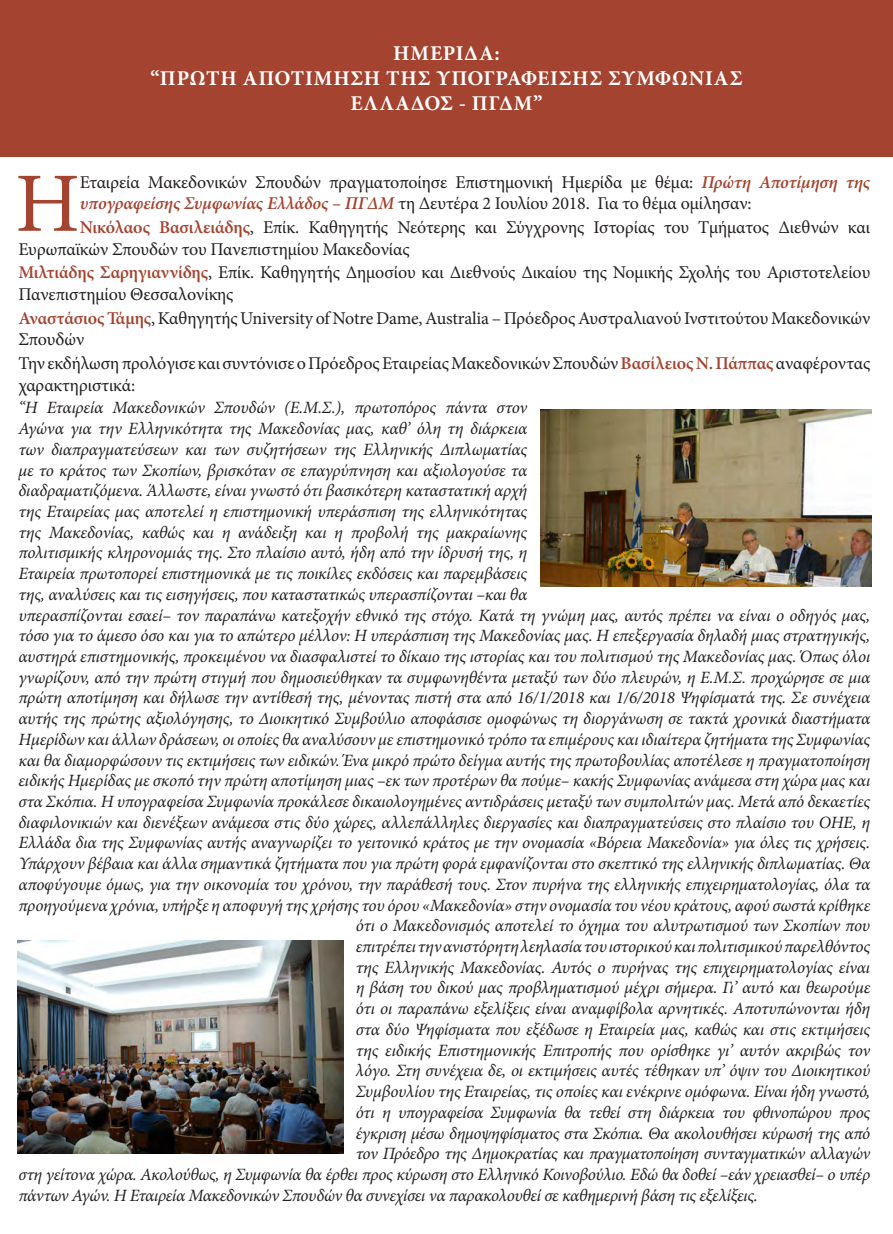
<style>
.page{position:relative;width:893px;height:1234px;background:#fff}
.page>*{position:absolute;margin:0;border:0;box-sizing:border-box;transform-origin:0 0}
.t1{font:84.45px "Minion Pro";color:#a4432f}
.t2{font:700 21px "Minion Pro";letter-spacing:.035em;color:#fff}
.t3{font:18px/21.6px "Minion Pro";letter-spacing:-.01em;color:#231f20}
.t4{font:italic 17.25px "Minion Pro";letter-spacing:-.01em;color:#231f20}
.s1{font-weight:600;font-style:italic;color:#a4432f}
.s2{font-weight:600;color:#a4432f}
</style>
<div class="page">
<div style="left:0;top:0;width:893px;height:157px;background:#a4432f"></div>
<img style="left:540px;top:409px;width:332px;height:177px">
<img style="left:17px;top:940px;width:326px;height:213px">
<p class="t2" style="left:393px;top:38px;width:108px">ΗΜΕΡΙΔΑ:</p>
<p class="t2" style="left:150px;top:64px;width:594px">“ΠΡΩΤΗ ΑΠΟΤΙΜΗΣΗ ΤΗΣ ΥΠΟΓΡΑΦΕΙΣΗΣ ΣΥΜΦΩΝΙΑΣ</p>
<p class="t2" style="left:350px;top:89px;width:194px">ΕΛΛΑΔΟΣ - ΠΓΔΜ”</p>
<p class="t1" style="left:15px;top:147px;width:66px">Η</p>
<p class="t3" style="left:80px;top:171px;width:792px">Εταιρεία Μακεδονικών Σπουδών πραγματοποίησε Επιστημονική Ημερίδα με θέμα: <span class="s1">Πρώτη Αποτίμηση της υπογραφείσης Συμφωνίας Ελλάδος – ΠΓΔΜ</span> τη Δευτέρα 2 Ιουλίου 2018. Για το θέμα ομίλησαν:</p>
<p class="t3" style="left:18px;top:216px;width:853px;text-indent:61px"><span class="s2">Νικόλαος Βασιλειάδης</span>, Επίκ. Καθηγητής Νεότερης και Σύγχρονης Ιστορίας του Τμήματος Διεθνών και<br>Ευρωπαϊκών Σπουδών του Πανεπιστημίου Μακεδονίας</p>
<p class="t3" style="left:18px;top:262px;width:853px"><span class="s2">Μιλτιάδης Σαρηγιαννίδης</span>, Επίκ. Καθηγητής Δημοσίου και Διεθνούς Δικαίου της Νομικής Σχολής του Αριστοτελείου<br>Πανεπιστημίου Θεσσαλονίκης</p>
<p class="t3" style="left:18px;top:307px;width:853px"><span class="s2">Αναστάσιος Τάμης</span>, Καθηγητής University of Notre Dame, Australia – Πρόεδρος Αυστραλιανού Ινστιτούτου Μακεδονικών<br>Σπουδών</p>
<p class="t3" style="left:18px;top:352px;width:853px">Την εκδήλωση προλόγισε και συντόνισε ο Πρόεδρος Εταιρείας Μακεδονικών Σπουδών <span class="s2">Βασίλειος Ν. Πάππας</span> αναφέροντας χαρακτηριστικά:</p>
<p class="t4" style="left:18px;top:396px;width:510px">“H Εταιρεία Μακεδονικών Σπουδών (Ε.Μ.Σ.), πρωτοπόρος πάντα στον</p>
<p class="t4" style="left:18px;top:417px;width:510px">Αγώνα για την Ελληνικότητα της Μακεδονίας μας, καθ’ όλη τη διάρκεια</p>
<p class="t4" style="left:18px;top:437px;width:510px">των διαπραγματεύσεων και των συζητήσεων της Ελληνικής Διπλωματίας</p>
<p class="t4" style="left:18px;top:458px;width:510px">με το κράτος των Σκοπίων, βρισκόταν σε επαγρύπνηση και αξιολογούσε τα</p>
<p class="t4" style="left:18px;top:479px;width:510px">διαδραματιζόμενα. Άλλωστε, είναι γνωστό ότι βασικότερη καταστατική αρχή</p>
<p class="t4" style="left:18px;top:499px;width:510px">της Εταιρείας μας αποτελεί η επιστημονική υπεράσπιση της ελληνικότητας</p>
<p class="t4" style="left:18px;top:520px;width:510px">της Μακεδονίας, καθώς και η ανάδειξη και η προβολή της μακραίωνης</p>
<p class="t4" style="left:18px;top:541px;width:510px">πολιτισμικής κληρονομιάς της. Στο πλαίσιο αυτό, ήδη από την ίδρυσή της, η</p>
<p class="t4" style="left:18px;top:561px;width:510px">Εταιρεία πρωτοπορεί επιστημονικά με τις ποικίλες εκδόσεις και παρεμβάσεις</p>
<p class="t4" style="left:18px;top:582px;width:510px">της, αναλύσεις και τις εισηγήσεις, που καταστατικώς υπερασπίζονται –και θα</p>
<p class="t4" style="left:18px;top:603px;width:853px">υπερασπίζονται εσαεί– τον παραπάνω κατεξοχήν εθνικό της στόχο. Κατά τη γνώμη μας, αυτός πρέπει να είναι ο οδηγός μας,</p>
<p class="t4" style="left:18px;top:624px;width:853px">τόσο για το άμεσο όσο και για το απώτερο μέλλον: Η υπεράσπιση της Μακεδονίας μας. Η επεξεργασία δηλαδή μιας στρατηγικής,</p>
<p class="t4" style="left:18px;top:644px;width:853px">αυστηρά επιστημονικής, προκειμένου να διασφαλιστεί το δίκαιο της ιστορίας και του πολιτισμού της Μακεδονίας μας. Όπως όλοι</p>
<p class="t4" style="left:18px;top:665px;width:853px">γνωρίζουν, από την πρώτη στιγμή που δημοσιεύθηκαν τα συμφωνηθέντα μεταξύ των δύο πλευρών, η Ε.Μ.Σ. προχώρησε σε μια</p>
<p class="t4" style="left:18px;top:686px;width:853px">πρώτη αποτίμηση και δήλωσε την αντίθεσή της, μένοντας πιστή στα από 16/1/2018 και 1/6/2018 Ψηφίσματά της. Σε συνέχεια</p>
<p class="t4" style="left:18px;top:706px;width:853px">αυτής της πρώτης αξιολόγησης, το Διοικητικό Συμβούλιο αποφάσισε ομοφώνως τη διοργάνωση σε τακτά χρονικά διαστήματα</p>
<p class="t4" style="left:18px;top:727px;width:853px">Ημερίδων και άλλων δράσεων, οι οποίες θα αναλύσουν με επιστημονικό τρόπο τα επιμέρους και ιδιαίτερα ζητήματα της Συμφωνίας</p>
<p class="t4" style="left:18px;top:748px;width:853px">και θα διαμορφώσουν τις εκτιμήσεις των ειδικών. Ένα μικρό πρώτο δείγμα αυτής της πρωτοβουλίας αποτέλεσε η πραγματοποίηση</p>
<p class="t4" style="left:18px;top:768px;width:853px">ειδικής Ημερίδας με σκοπό την πρώτη αποτίμηση μιας –εκ των προτέρων θα πούμε– κακής Συμφωνίας ανάμεσα στη χώρα μας και</p>
<p class="t4" style="left:18px;top:789px;width:853px">στα Σκόπια. Η υπογραφείσα Συμφωνία προκάλεσε δικαιολογημένες αντιδράσεις μεταξύ των συμπολιτών μας. Μετά από δεκαετίες</p>
<p class="t4" style="left:18px;top:810px;width:853px">διαφιλονικιών και διενέξεων ανάμεσα στις δύο χώρες, αλλεπάλληλες διεργασίες και διαπραγματεύσεις στο πλαίσιο του ΟΗΕ, η</p>
<p class="t4" style="left:18px;top:831px;width:853px">Ελλάδα δια της Συμφωνίας αυτής αναγνωρίζει το γειτονικό κράτος με την ονομασία «Βόρεια Μακεδονία» για όλες τις χρήσεις.</p>
<p class="t4" style="left:18px;top:851px;width:853px">Υπάρχουν βέβαια και άλλα σημαντικά ζητήματα που για πρώτη φορά εμφανίζονται στο σκεπτικό της ελληνικής διπλωματίας. Θα</p>
<p class="t4" style="left:18px;top:872px;width:853px">αποφύγουμε όμως, για την οικονομία του χρόνου, την παράθεσή τους. Στον πυρήνα της ελληνικής επιχειρηματολογίας, όλα τα</p>
<p class="t4" style="left:18px;top:893px;width:853px">προηγούμενα χρόνια, υπήρξε η αποφυγή της χρήσης του όρου «Μακεδονία» στην ονομασία του νέου κράτους, αφού σωστά κρίθηκε</p>
<p class="t4" style="left:356px;top:913px;width:516px">ότι ο Μακεδονισμός αποτελεί το όχημα του αλυτρωτισμού των Σκοπίων που</p>
<p class="t4" style="left:356px;top:934px;width:516px">επιτρέπει την ανιστόρητη λεηλασία του ιστορικού και πολιτισμικού παρελθόντος</p>
<p class="t4" style="left:356px;top:955px;width:516px">της Ελληνικής Μακεδονίας. Αυτός ο πυρήνας της επιχειρηματολογίας είναι</p>
<p class="t4" style="left:356px;top:975px;width:516px">η βάση του δικού μας προβληματισμού μέχρι σήμερα. Γι’ αυτό και θεωρούμε</p>
<p class="t4" style="left:356px;top:996px;width:516px">ότι οι παραπάνω εξελίξεις είναι αναμφίβολα αρνητικές. Αποτυπώνονται ήδη</p>
<p class="t4" style="left:356px;top:1017px;width:516px">στα δύο Ψηφίσματα που εξέδωσε η Εταιρεία μας, καθώς και στις εκτιμήσεις</p>
<p class="t4" style="left:356px;top:1038px;width:516px">της ειδικής Επιστημονικής Επιτροπής που ορίσθηκε γι’ αυτόν ακριβώς τον</p>
<p class="t4" style="left:356px;top:1058px;width:516px">λόγο. Στη συνέχεια δε, οι εκτιμήσεις αυτές τέθηκαν υπ’ όψιν του Διοικητικού</p>
<p class="t4" style="left:356px;top:1079px;width:516px">Συμβουλίου της Εταιρείας, τις οποίες και ενέκρινε ομόφωνα. Είναι ήδη γνωστό,</p>
<p class="t4" style="left:356px;top:1100px;width:516px">ότι η υπογραφείσα Συμφωνία θα τεθεί στη διάρκεια του φθινοπώρου προς</p>
<p class="t4" style="left:356px;top:1120px;width:516px">έγκριση μέσω δημοψηφίσματος στα Σκόπια. Θα ακολουθήσει κύρωσή της από</p>
<p class="t4" style="left:356px;top:1141px;width:516px">τον Πρόεδρο της Δημοκρατίας και πραγματοποίηση συνταγματικών αλλαγών</p>
<p class="t4" style="left:18px;top:1162px;width:853px">στη γείτονα χώρα. Ακολούθως, η Συμφωνία θα έρθει προς κύρωση στο Ελληνικό Κοινοβούλιο. Εδώ θα δοθεί –εάν χρειασθεί– ο υπέρ</p>
<p class="t4" style="left:18px;top:1182px;width:741px">πάντων Αγών. Η Εταιρεία Μακεδονικών Σπουδών θα συνεχίσει να παρακολουθεί σε καθημερινή βάση τις εξελίξεις.</p>
</div>
